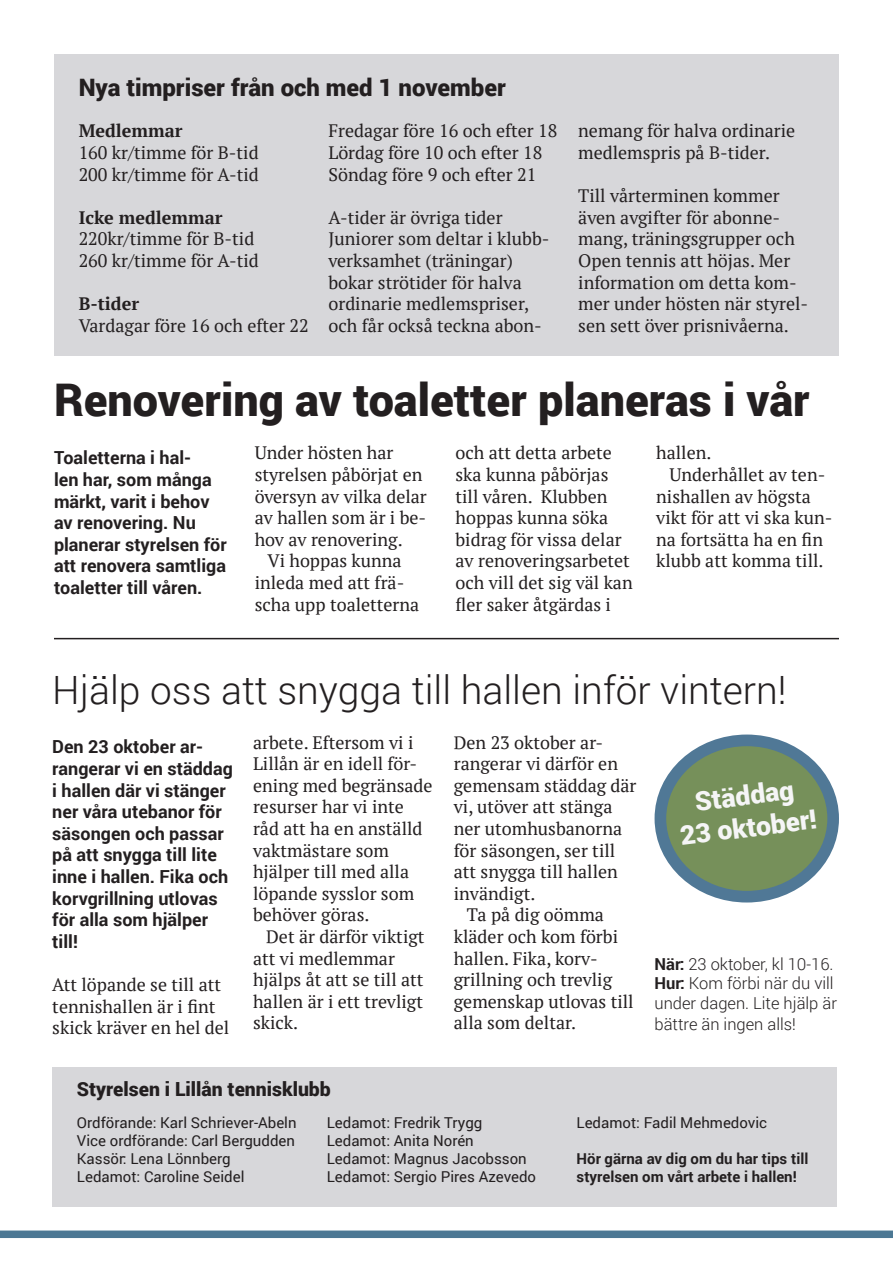
<style>
.page{position:relative;width:893px;height:1263px;background:#fff}
.page>*{position:absolute;margin:0;border:0;box-sizing:border-box;transform-origin:0 0}
.t1{font:900 45px "Roboto";color:#231f20}
.t2{font:300 39px "Roboto";color:#231f20}
.t3{font:900 26.55px "Roboto";color:#f5f5f6}
.t4{font:900 24px "Roboto";color:#231f20}
.t5{font:900 19.5px "Roboto";color:#231f20}
.t6{font:18px/21.6px "PT Serif";color:#231f20}
.t7{font:700 18px/21.6px "Roboto";color:#231f20}
.t8{font:700 18px "PT Serif";color:#231f20}
.t9{font:300 16.5px/19.5px "Roboto";color:#231f20}
.t10{font:15px "Roboto";color:#231f20}
.t11{font:700 15px/18px "Roboto";color:#231f20}
.s1{font-weight:700}
</style>
<div class="page">
<div style="left:0;top:1230px;width:893px;height:8px;background:#4c7894"></div>
<div style="left:54px;top:54px;width:785px;height:301px;background:#d7d7da"></div>
<hr style="left:54px;top:638px;width:785px;height:1px;background:#231f20">
<div style="left:660px;top:740px;width:173px;height:157px;background:#76905a;border-radius:50%"></div>
<div style="left:655px;top:734px;width:184px;height:168px;border:12px solid #507896;border-radius:50%"></div>
<div style="left:52px;top:1067px;width:785px;height:140px;background:#d7d7da"></div>
<p class="t4" style="left:79px;top:71px;width:429px">Nya timpriser från och med 1 november</p>
<p class="t8" style="left:79px;top:119px;width:105px">Medlemmar</p>
<p class="t6" style="left:79px;top:142px;width:182px">160 kr/timme för B-tid</p>
<p class="t6" style="left:79px;top:163px;width:182px">200 kr/timme för A-tid</p>
<p class="t8" style="left:79px;top:205px;width:145px">Icke medlemmar</p>
<p class="t6" style="left:79px;top:228px;width:177px">220kr/timme för B-tid</p>
<p class="t6" style="left:79px;top:250px;width:182px">260 kr/timme för A-tid</p>
<p class="t8" style="left:79px;top:292px;width:62px">B-tider</p>
<p class="t6" style="left:79px;top:314px;width:231px">Vardagar före 16 och efter 22</p>
<p class="t6" style="left:328px;top:120px;width:230px">Fredagar före 16 och efter 18</p>
<p class="t6" style="left:328px;top:142px;width:215px">Lördag före 10 och efter 18</p>
<p class="t6" style="left:328px;top:163px;width:209px">Söndag före 9 och efter 21</p>
<p class="t6" style="left:328px;top:206px;width:176px">A-tider är övriga tider</p>
<p class="t6" style="left:328px;top:228px;width:223px">Juniorer som deltar i klubb&shy;verksamhet (träningar) bokar strötider för halva ordinarie medlemspriser, och får också teckna abon-</p>
<p class="t6" style="left:578px;top:120px;width:219px">nemang för halva ordinarie medlemspris på B-tider.</p>
<p class="t6" style="left:578px;top:185px;width:231px">Till vårterminen kommer även avgifter för abonne&shy;mang, träningsgrupper och<br>Open tennis att höjas. Mer information om detta kom&shy;mer under hösten när styrel&shy;sen sett över prisnivåerna.</p>
<p class="t1" style="left:54px;top:368px;width:757px">Renovering av toaletter planeras i vår</p>
<p class="t7" style="left:54px;top:446px;width:174px">Toaletterna i hal-<br>len har, som många märkt, varit i behov av renovering. Nu planerar styrelsen för att renovera samtliga toaletter till våren.</p>
<p class="t6" style="left:255px;top:442px;width:174px">Under hösten har styrelsen påbörjat en översyn av vilka delar av hallen som är i be&shy;hov av renovering.</p>
<p class="t6" style="left:455px;top:442px;width:179px">och att detta arbete ska kunna påbörjas till våren. Klubben hoppas kunna söka bidrag för vissa delar av renoveringsarbetet och vill det sig väl kan fler saker åtgärdas i</p>
<p class="t6" style="left:656px;top:442px;width:57px">hallen.</p>
<p class="t6" style="left:656px;top:464px;width:178px;text-indent:13px">Underhållet av ten&shy;nishallen av högsta vikt för att vi ska kun&shy;na fortsätta ha en fin klubb att komma till.</p>
<p class="t6" style="left:255px;top:550px;width:166px;text-indent:13px">Vi hoppas kunna inleda med att frä&shy;scha upp toaletterna</p>
<p class="t2" style="left:52px;top:664px;width:736px">Hjälp oss att snygga till hallen inför vintern!</p>
<p class="t7" style="left:52px;top:735px;width:182px">Den 23 oktober ar&shy;rangerar vi en städdag i hallen där vi stänger ner våra utebanor för säsongen och passar på att snygga till lite inne i hallen. Fika och korvgrillning utlovas för alla som hjälper till!</p>
<p class="t6" style="left:52px;top:974px;width:178px">Att löpande se till att tennishallen är i fint skick kräver en hel del</p>
<p class="t6" style="left:253px;top:731px;width:181px">arbete. Eftersom vi i<br>Lillån är en idell för&shy;ening med begränsade resurser har vi inte råd att ha en anställd vaktmästare som hjälper till med alla löpande sysslor som behöver göras.</p>
<p class="t6" style="left:253px;top:925px;width:173px;text-indent:13px">Det är därför viktigt att vi medlemmar hjälps åt att se till att hallen är i ett trevligt skick.</p>
<p class="t6" style="left:454px;top:731px;width:184px">Den 23 oktober ar&shy;rangerar vi därför en gemensam städdag där vi, utöver att stänga ner utomhusbanorna för säsongen, ser till att snygga till hallen invändigt.</p>
<p class="t6" style="left:454px;top:904px;width:181px;text-indent:13px">Ta på dig oömma kläder och kom förbi hallen. Fika, korv&shy;grillning och trevlig gemenskap utlovas till alla som deltar.</p>
<p class="t3" style="left:693px;top:783px;width:101px;rotate:-7deg">Städdag</p>
<p class="t3" style="left:678px;top:817px;width:139px;rotate:-7deg">23 oktober!</p>
<p class="t9" style="left:655px;top:953px;width:180px"><span class="s1">När:</span> 23 oktober, kl 10-16.</p>
<p class="t9" style="left:655px;top:973px;width:184px"><span class="s1">Hur:</span> Kom förbi när du vill under dagen. Lite hjälp är</p>
<p class="t9" style="left:655px;top:1014px;width:143px">bättre än ingen alls!</p>
<p class="t5" style="left:77px;top:1075px;width:255px">Styrelsen i Lillån tennisklubb</p>
<p class="t10" style="left:77px;top:1112px;width:221px">Ordförande: Karl Schriever-Abeln</p>
<p class="t10" style="left:77px;top:1130px;width:219px">Vice ordförande: Carl Bergudden</p>
<p class="t10" style="left:77px;top:1148px;width:155px">Kassör: Lena Lönnberg</p>
<p class="t10" style="left:77px;top:1166px;width:169px">Ledamot: Caroline Seidel</p>
<p class="t10" style="left:327px;top:1112px;width:157px">Ledamot: Fredrik Trygg</p>
<p class="t10" style="left:327px;top:1130px;width:149px">Ledamot: Anita Norén</p>
<p class="t10" style="left:327px;top:1148px;width:201px">Ledamot: Magnus Jacobsson</p>
<p class="t10" style="left:327px;top:1166px;width:211px">Ledamot: Sergio Pires Azevedo</p>
<p class="t10" style="left:577px;top:1112px;width:192px">Ledamot: Fadil Mehmedovic</p>
<p class="t11" style="left:577px;top:1149px;width:233px">Hör gärna av dig om du har tips till styrelsen om vårt arbete i hallen!</p>
</div>
